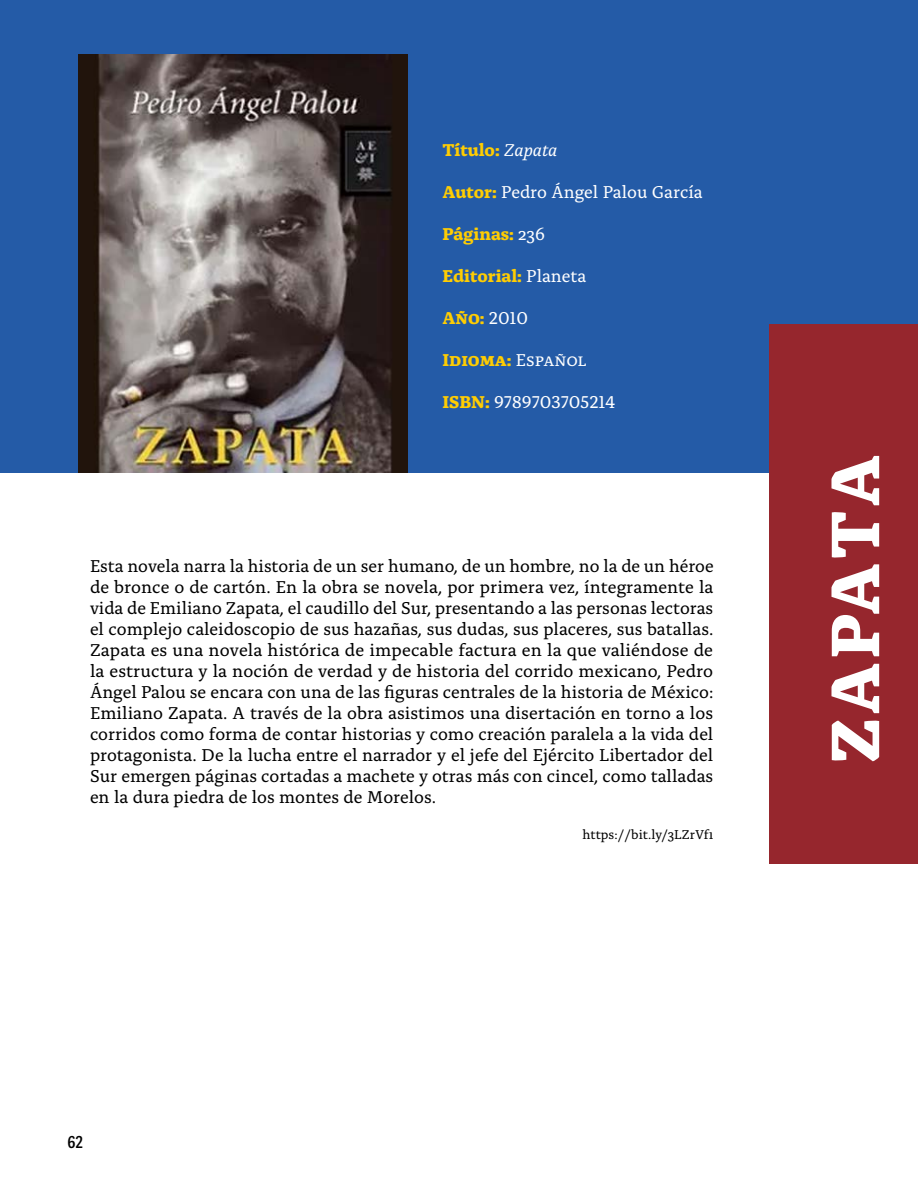
<style>
.page{position:relative;width:918px;height:1188px;background:#fff}
.page>*{position:absolute;margin:0;border:0;box-sizing:border-box;transform-origin:0 0}
.Pleca{font:700 72px "Alda OTCEV";letter-spacing:.05em;color:#fff}
.Parrafo{font:18px/21px "Alda OTCEV";color:#000;text-align:justify}
.Especificaciones{font:700 18px "Alda OTCEV";color:#ffcd02}
.Especificaciones-2{font:18px "Alda OTCEV";letter-spacing:-.005em;color:#fff}
.t1{font:600 16.5px "Adelle Sans Cnd";color:#000}
.Fuentes{font:13.5px "Alda OTCEV";color:#000}
.s1{font-weight:400;font-style:italic;color:#fff}
.s2{font-weight:700;color:#ffcd02}
.s3{font-weight:400;color:#fff}
</style>
<div class="page">
<div style="left:0;top:0;width:918px;height:472px;background:#245ba7"></div>
<div style="left:770px;top:324px;width:148px;height:540px;background:#96262d"></div>
<img style="left:78px;top:54px;width:330px;height:418px">
<p class="Especificaciones" style="left:442px;top:135px;width:117px">Título: <span class="s1">Zapata</span></p>
<p class="Especificaciones-2" style="left:442px;top:178px;width:262px"><span class="s2">Autor:</span> Pedro Ángel Palou García</p>
<p class="Especificaciones" style="left:442px;top:219px;width:104px">Páginas: <span class="s3">236</span></p>
<p class="Especificaciones" style="left:442px;top:261px;width:146px">Editorial: <span class="s3">Planeta</span></p>
<p class="Especificaciones" style="left:442px;top:303px;width:87px">Año: <span class="s3">2010</span></p>
<p class="Especificaciones" style="left:442px;top:345px;width:146px">Idioma: <span class="s3">Español</span></p>
<p class="Especificaciones-2" style="left:442px;top:388px;width:175px"><span class="s2">ISBN:</span> 9789703705214</p>
<p class="Parrafo" style="left:90px;top:554px;width:625px">Esta novela narra la historia de un ser humano, de un hombre, no la de un héroe de bronce o de cartón. En la obra se novela, por primera vez, íntegramente la vida de Emiliano Zapata, el caudillo del Sur, presentando a las personas lectoras el complejo caleidoscopio de sus hazañas, sus dudas, sus placeres, sus batallas.<br>Zapata es una novela histórica de impecable factura en la que valiéndose de la estructura y la noción de verdad y de historia del corrido mexicano, Pedro Ángel Palou se encara con una de las figuras centrales de la historia de México:<br>Emiliano Zapata. A través de la obra asistimos una disertación en torno a los corridos como forma de contar historias y como creación paralela a la vida del protagonista. De la lucha entre el narrador y el jefe del Ejército Libertador del Sur emergen páginas cortadas a machete y otras más con cincel, como talladas en la dura piedra de los montes de Morelos.</p>
<p class="Fuentes" style="left:582px;top:825px;width:132px">https://bit.ly/3LZrVf1</p>
<p class="t1" style="left:67px;top:1132px;width:17px">62</p>
<p class="Pleca" style="left:798px;top:764px;width:311px;rotate:-90deg">ZAPATA</p>
</div>
